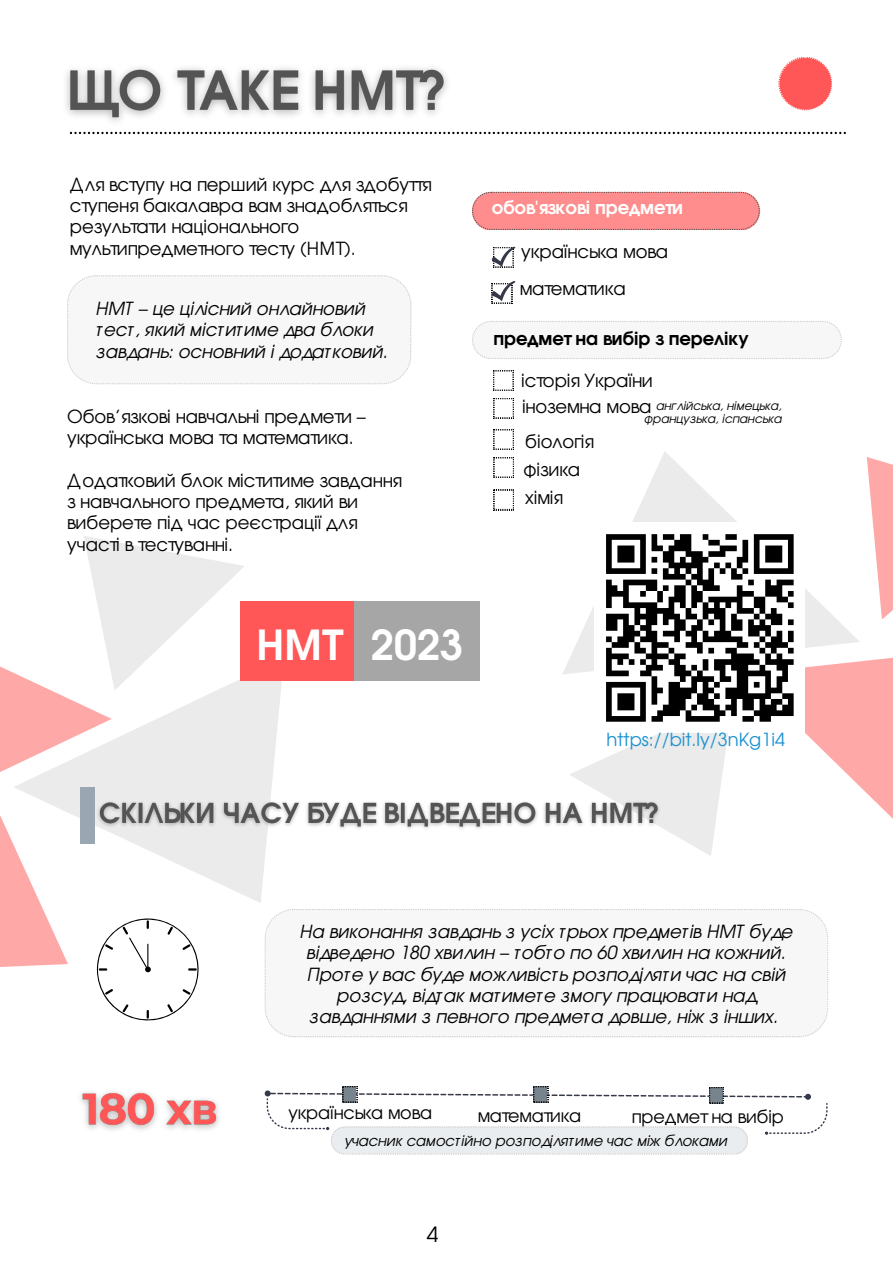
<style>
.page{position:relative;width:893px;height:1264px;background:#fff}
.page>*{position:absolute;margin:0;border:0;box-sizing:border-box;transform-origin:0 0}
.t1{font:700 41.25px "Te X Gyre Adventor";color:#fff}
.t2{font:21px "Te X Gyre Adventor";color:#000}
.t3{font:18px/21.3px "Te X Gyre Adventor";color:#000}
.t4{font:italic 18px/21.3px "Te X Gyre Adventor";color:#000}
.t5{font:700 18px "Te X Gyre Adventor";color:#000}
.t6{font:18px "Te X Gyre Adventor";color:#1d93d2}
.t7{font:700 18px "Te X Gyre Adventor";color:#fff}
.t8{font:17.55px "Te X Gyre Adventor";color:#000}
.t9{font:italic 14.7px "Te X Gyre Adventor";color:#000}
.t10{font:italic 12px/13px "Te X Gyre Adventor";color:#000;text-align:right}
</style>
<div class="page">
<svg style="left:461px;top:132px;width:384px;height:2px"></svg>
<svg style="left:778px;top:57px;width:54px;height:54px"></svg>
<svg style="left:860px;top:724px;width:32px;height:94px;fill:#ffa8a8"></svg>
<svg style="left:493px;top:448px;width:367px;height:339px"></svg>
<svg style="left:569px;top:676px;width:229px;height:180px"></svg>
<svg style="left:472px;top:321px;width:369px;height:38px"></svg>
<svg style="left:513px;top:370px;width:1px;height:19px"></svg>
<svg style="left:493px;top:370px;width:20px;height:20px"></svg>
<svg style="left:513px;top:398px;width:1px;height:19px"></svg>
<svg style="left:493px;top:398px;width:20px;height:20px"></svg>
<svg style="left:513px;top:429px;width:1px;height:19px"></svg>
<svg style="left:493px;top:429px;width:20px;height:20px"></svg>
<svg style="left:493px;top:457px;width:21px;height:20px"></svg>
<svg style="left:493px;top:490px;width:21px;height:20px"></svg>
<svg style="left:472px;top:192px;width:288px;height:38px;background:#fa8e8e"></svg>
<svg style="left:491px;top:247px;width:24px;height:20px"></svg>
<svg style="left:491px;top:281px;width:24px;height:22px"></svg>
<svg style="left:202px;top:681px;width:80px;height:267px;fill:#ebebeb"></svg>
<svg style="left:84px;top:536px;width:161px;height:171px"></svg>
<svg style="left:67px;top:275px;width:344px;height:109px"></svg>
<svg style="left:264px;top:1086px;width:563px;height:68px"></svg>
<svg style="left:0;top:557px;width:202px;height:464px"></svg>
<img style="left:92px;top:783px;width:574px;height:56px">
<svg style="left:265px;top:909px;width:563px;height:128px"></svg>
<div style="left:594px;top:523px;width:211px;height:210px;background:#fff"></div>
<svg style="left:600px;top:448px;width:292px;height:276px"></svg>
<img style="left:66px;top:67px;width:393px;height:68px">
<img style="left:80px;top:1091px;width:139px;height:39px">
<div style="left:240px;top:601px;width:116px;height:80px;background:#ff5757"></div>
<div style="left:354px;top:601px;width:126px;height:80px;background:#a6a6a6"></div>
<div style="left:80px;top:787px;width:14px;height:56px;background:#9aa7b2"></div>
<p class="t3" style="left:70px;top:172px;width:363px">Для вступу на перший курс для здобуття ступеня бакалавра вам знадобляться результати національного мультипредметного тесту (НМТ).</p>
<p class="t4" style="left:96px;top:296px;width:294px">НМТ – це цілісний онлайновий тест, який міститиме два блоки завдань: основний і додатковий.</p>
<p class="t3" style="left:67px;top:404px;width:300px">Обов’язкові навчальні предмети – українська мова та математика.</p>
<p class="t3" style="left:67px;top:468px;width:336px">Додатковий блок міститиме завдання з навчального предмета, який ви виберете під час реєстрації для участі в тестуванні.</p>
<h1 class="t1" style="left:256px;top:608px;width:208px">НМТ 2023</h1>
<p class="t7" style="left:491px;top:191px;width:193px">обов'язкові предмети</p>
<p class="t3" style="left:519px;top:232px;width:150px;line-height:36.8px">українська мова математика</p>
<p class="t5" style="left:493px;top:322px;width:257px">предмет на вибір з переліку</p>
<p class="t3" style="left:521px;top:368px;width:133px">історія України</p>
<p class="t10" style="left:644px;top:398px;width:139px">англійська, німецька, французька, іспанська</p>
<p class="t3" style="left:522px;top:387px;width:131px;line-height:35.1px">іноземна мова біологія</p>
<p class="t3" style="left:523px;top:454px;width:58px;line-height:27.9px">фізика хімія</p>
<p class="t6" style="left:606px;top:725px;width:180px">https://bit.ly/3nKg1i4</p>
<p class="t4" style="left:300px;top:919px;width:494px;text-align:center">На виконання завдань з усіх трьох предметів НМТ буде відведено 180 хвилин – тобто по 60 хвилин на кожний.<br>Проте у вас буде можливість розподіляти час на свій розсуд, відтак матимете змогу працювати над завданнями з певного предмета довше, ніж з інших.</p>
<p class="t8" style="left:288px;top:1099px;width:145px">українська мова</p>
<p class="t8" style="left:631px;top:1102px;width:153px">предмет на вибір</p>
<p class="t9" style="left:344px;top:1128px;width:384px">учасник самостійно розподілятиме час між блоками</p>
<p class="t8" style="left:477px;top:1101px;width:105px">математика</p>
<p class="t2" style="left:427px;top:1217px;width:13px">4</p>
</div>
